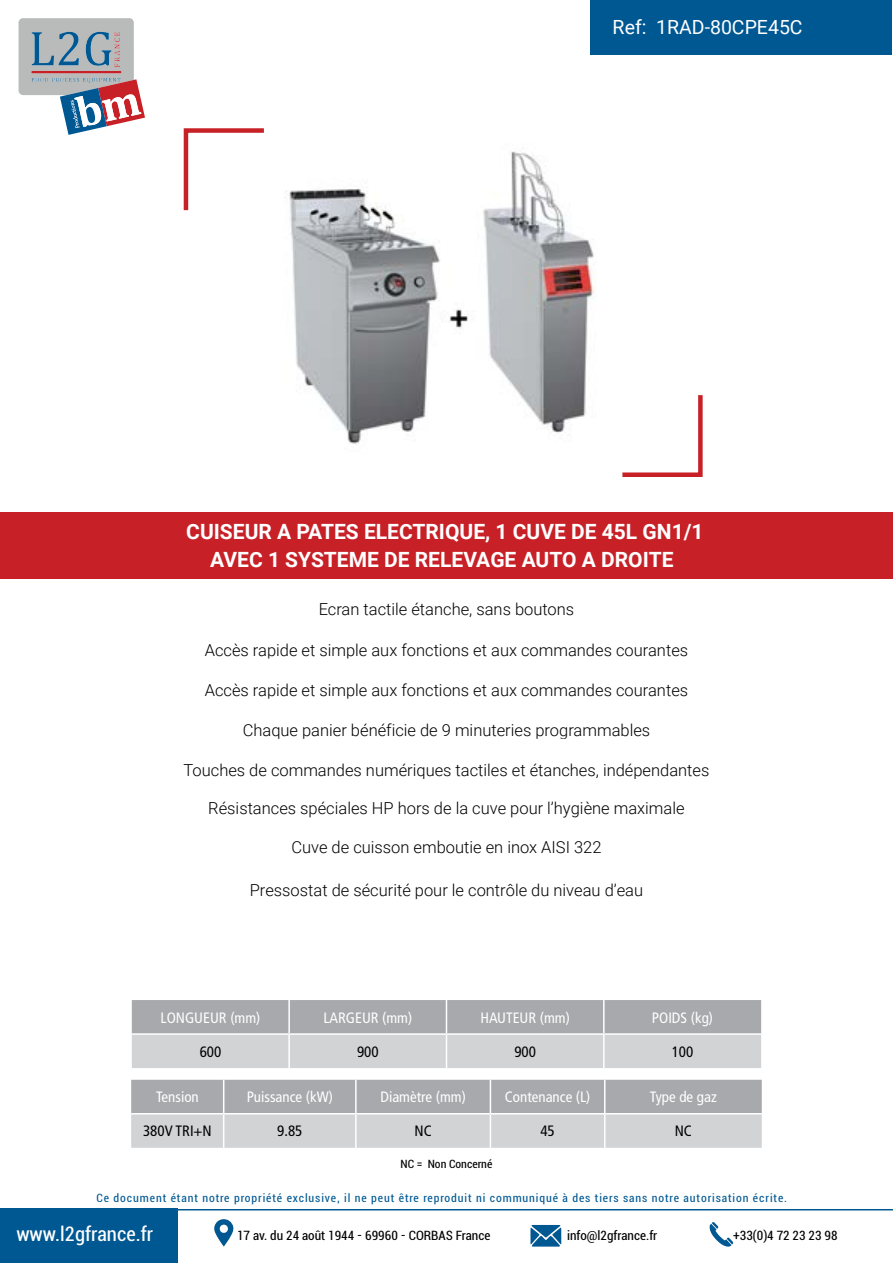
<style>
.page{position:relative;width:893px;height:1263px;background:#fff}
.page>*{position:absolute;margin:0;border:0;box-sizing:border-box;transform-origin:0 0}
.t1{font:700 21px/27.9px "Roboto";color:#fff;text-align:center}
.t2{font:condensed 21px "Roboto";color:#fff}
.t3{font:19.5px "Roboto";color:#fff}
.t4{font:300 16.5px "Roboto";color:#000}
.t5{font:condensed 15px "Frutiger LT Std";color:#fff}
.t6{font:condensed 15px "Frutiger LT Std";color:#000}
.t7{font:condensed 13.5px "Roboto";color:#000}
.t8{font:condensed 12px "Roboto";letter-spacing:.075em;color:#005893}
.t9{font:condensed 12px "Roboto";color:#000}
</style>
<div class="page">
<div style="left:0;top:513px;width:893px;height:66px;background:#c72127"></div>
<svg style="left:622px;top:395px;width:81px;height:82px"></svg>
<svg style="left:183px;top:128px;width:81px;height:83px"></svg>
<svg style="left:18px;top:18px;width:127px;height:117px"></svg>
<div style="left:590px;top:0;width:301px;height:54px;background:#005893"></div>
<div style="left:0;top:1209px;width:178px;height:54px;background:#005893"></div>
<hr style="left:178px;top:1209px;width:715px;height:1px;background:#005893">
<svg style="left:214px;top:1219px;width:20px;height:27px"></svg>
<svg style="left:530px;top:1225px;width:31px;height:21px"></svg>
<svg style="left:710px;top:1222px;width:23px;height:24px"></svg>
<img style="left:260px;top:143px;width:368px;height:320px">
<svg style="left:132px;top:1000px;width:629px;height:68px;background:#bcbec0"></svg>
<hr style="left:288px;top:1000px;width:2px;height:33px;background:#fff">
<hr style="left:446px;top:1000px;width:1px;height:33px;background:#fff">
<hr style="left:603px;top:1000px;width:2px;height:33px;background:#fff">
<hr style="left:132px;top:1033px;width:157px;height:2px;background:#fff">
<hr style="left:289px;top:1033px;width:157px;height:2px;background:#fff">
<hr style="left:288px;top:1035px;width:2px;height:33px;background:#fff">
<hr style="left:446px;top:1033px;width:158px;height:2px;background:#fff">
<hr style="left:446px;top:1035px;width:1px;height:33px;background:#fff">
<hr style="left:604px;top:1033px;width:157px;height:2px;background:#fff">
<hr style="left:603px;top:1035px;width:2px;height:33px;background:#fff">
<svg style="left:131px;top:1080px;width:631px;height:68px;background:#bcbec0"></svg>
<hr style="left:223px;top:1080px;width:1px;height:33px;background:#fff">
<hr style="left:355px;top:1080px;width:2px;height:33px;background:#fff">
<hr style="left:490px;top:1080px;width:1px;height:33px;background:#fff">
<hr style="left:604px;top:1080px;width:1px;height:33px;background:#fff">
<hr style="left:131px;top:1113px;width:93px;height:1px;background:#fff">
<hr style="left:224px;top:1113px;width:132px;height:1px;background:#fff">
<hr style="left:223px;top:1114px;width:1px;height:34px;background:#fff">
<hr style="left:356px;top:1113px;width:134px;height:1px;background:#fff">
<hr style="left:355px;top:1114px;width:2px;height:34px;background:#fff">
<hr style="left:490px;top:1113px;width:115px;height:1px;background:#fff">
<hr style="left:490px;top:1114px;width:1px;height:34px;background:#fff">
<hr style="left:605px;top:1113px;width:157px;height:1px;background:#fff">
<hr style="left:604px;top:1114px;width:1px;height:34px;background:#fff">
<p class="t3" style="left:613px;top:13px;width:35px">Ref:</p>
<p class="t3" style="left:656px;top:13px;width:148px">1RAD-80CPE45C</p>
<p class="t1" style="left:186px;top:516px;width:519px">CUISEUR A PATES ELECTRIQUE, 1 CUVE DE 45L GN1/1<br>AVEC 1 SYSTEME DE RELEVAGE AUTO A DROITE</p>
<p class="t4" style="left:319px;top:598px;width:257px">Ecran tactile étanche, sans boutons</p>
<p class="t4" style="left:205px;top:638px;width:485px">Accès rapide et simple aux fonctions et aux commandes courantes</p>
<p class="t4" style="left:205px;top:678px;width:485px">Accès rapide et simple aux fonctions et aux commandes courantes</p>
<p class="t4" style="left:243px;top:718px;width:409px">Chaque panier bénéficie de 9 minuteries programmables</p>
<p class="t4" style="left:183px;top:758px;width:527px">Touches de commandes numériques tactiles et étanches, indépendantes</p>
<p class="t4" style="left:208px;top:797px;width:478px">Résistances spéciales HP hors de la cuve pour l’hygiène maximale</p>
<p class="t4" style="left:291px;top:836px;width:312px">Cuve de cuisson emboutie en inox AISI 322</p>
<p class="t4" style="left:250px;top:879px;width:395px">Pressostat de sécurité pour le contrôle du niveau d’eau</p>
<p class="t5" style="left:161px;top:1009px;width:101px">LONGUEUR (mm)</p>
<p class="t5" style="left:323px;top:1009px;width:90px">LARGEUR (mm)</p>
<p class="t5" style="left:480px;top:1009px;width:91px">HAUTEUR (mm)</p>
<p class="t5" style="left:652px;top:1009px;width:63px">POIDS (kg)</p>
<p class="t6" style="left:200px;top:1043px;width:23px">600</p>
<p class="t6" style="left:357px;top:1043px;width:23px">900</p>
<p class="t6" style="left:514px;top:1043px;width:23px">900</p>
<p class="t6" style="left:672px;top:1043px;width:23px">100</p>
<p class="t5" style="left:156px;top:1088px;width:44px">Tension</p>
<p class="t5" style="left:247px;top:1088px;width:88px">Puissance (kW)</p>
<p class="t5" style="left:380px;top:1088px;width:87px">Diamètre (mm)</p>
<p class="t5" style="left:505px;top:1088px;width:87px">Contenance (L)</p>
<p class="t5" style="left:650px;top:1088px;width:69px">Type de gaz</p>
<p class="t6" style="left:143px;top:1122px;width:70px">380V TRI+N</p>
<p class="t6" style="left:277px;top:1122px;width:27px">9.85</p>
<p class="t6" style="left:415px;top:1122px;width:19px">NC</p>
<p class="t6" style="left:540px;top:1122px;width:16px">45</p>
<p class="t6" style="left:675px;top:1122px;width:19px">NC</p>
<p class="t9" style="left:401px;top:1156px;width:93px">NC = Non Concerné</p>
<p class="t8" style="left:97px;top:1190px;width:692px">Ce document étant notre propriété exclusive, il ne peut être reproduit ni communiqué à des tiers sans notre autorisation écrite.</p>
<p class="t2" style="left:16px;top:1219px;width:138px">www.l2gfrance.fr</p>
<p class="t7" style="left:237px;top:1227px;width:255px">17 av. du 24 août 1944 - 69960 - CORBAS France</p>
<p class="t7" style="left:567px;top:1227px;width:92px">info@l2gfrance.fr</p>
<p class="t7" style="left:733px;top:1227px;width:106px">+33(0)4 72 23 23 98</p>
</div>
